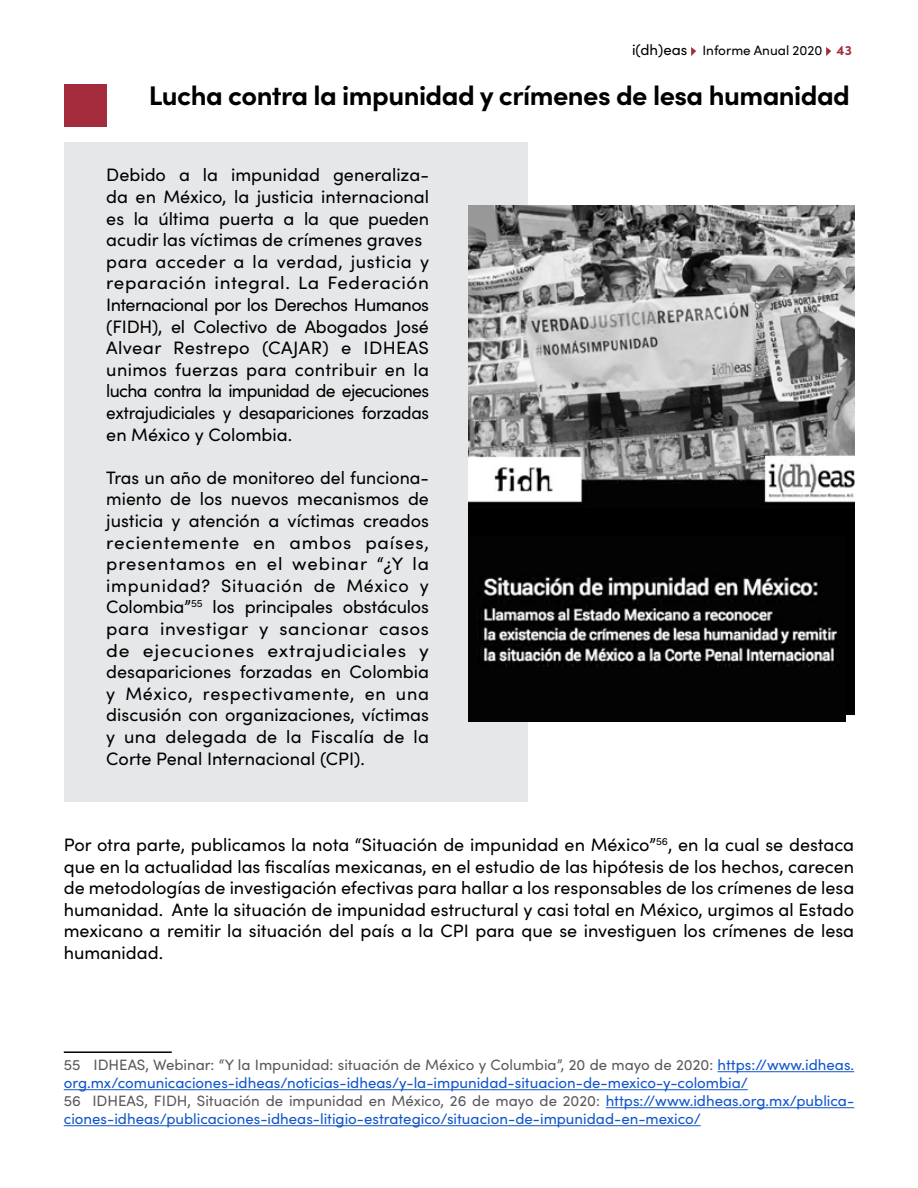
<style>
.page{position:relative;width:918px;height:1188px;background:#fff}
.page>*{position:absolute;margin:0;border:0;box-sizing:border-box;transform-origin:0 0}
.t1{font:700 27px "Sofia Pro";letter-spacing:-.02em;color:#000}
.t2{font:18px/21.6px "Sofia Pro";color:#000;text-align:justify}
.t3{font:15px/18px "Sofia Pro";color:#15c}
.t4{font:13.5px "Sofia Pro";color:#000}
.s1{font-size:15px}
.s2{font-weight:700;color:#a52b3c}
.s3{color:#58595b}
</style>
<div class="page">
<div style="left:64px;top:142px;width:463px;height:659px;background:#e6e7e8"></div>
<div style="left:468px;top:507px;width:386px;height:208px;background:#000"></div>
<img style="left:468px;top:205px;width:386px;height:302px">
<img style="left:468px;top:575px;width:377px;height:147px">
<svg style="left:691px;top:47px;width:5px;height:9px"></svg>
<svg style="left:826px;top:47px;width:5px;height:9px"></svg>
<div style="left:64px;top:84px;width:42px;height:43px;background:#a52c3d"></div>
<hr style="left:64px;top:1051px;width:108px;height:2px;background:#000">
<hr style="left:718px;top:1071px;width:136px;height:1px;background:#15c">
<hr style="left:64px;top:1089px;width:684px;height:1px;background:#15c">
<hr style="left:606px;top:1107px;width:248px;height:1px;background:#15c">
<hr style="left:64px;top:1125px;width:637px;height:1px;background:#15c">
<p class="t4" style="left:632px;top:41px;width:221px"><span class="s1">i(dh)eas</span> Informe Anual 2020 <span class="s2">43</span></p>
<h1 class="t1" style="left:149px;top:74px;width:703px">Lucha contra la impunidad y crímenes de lesa humanidad</h1>
<p class="t2" style="left:106px;top:163px;width:324px;text-align:left">Debido a la impunidad generaliza&shy;da en México, la justicia internacional es la última puerta a la que pueden acudir las víctimas de crímenes graves para acceder a la verdad, justicia y reparación integral. La Federación Internacional por los Derechos Humanos (FIDH), el Colectivo de Abogados José Alvear Restrepo (CAJAR) e IDHEAS unimos fuerzas para contribuir en la lucha contra la impunidad de ejecuciones extrajudiciales y desapariciones forzadas en México y Colombia.</p>
<p class="t2" style="left:106px;top:466px;width:324px">Tras un año de monitoreo del funciona&shy;miento de los nuevos mecanismos de justicia y atención a víctimas creados recientemente en ambos países, presentamos en el webinar “¿Y la impunidad? Situación de México y Colombia”<sup>55</sup> los principales obstáculos para investigar y sancionar casos de ejecuciones extrajudiciales y desapariciones forzadas en Colombia y México, respectivamente, en una discusión con organizaciones, víctimas y una delegada de la Fiscalía de la Corte Penal Internacional (CPI).</p>
<p class="t2" style="left:64px;top:833px;width:792px">Por otra parte, publicamos la nota “Situación de impunidad en México”<sup>56</sup>, en la cual se destaca que en la actualidad las fiscalías mexicanas, en el estudio de las hipótesis de los hechos, carecen de metodologías de investigación efectivas para hallar a los responsables de los crímenes de lesa humanidad. Ante la situación de impunidad estructural y casi total en México, urgimos al Estado mexicano a remitir la situación del país a la CPI para que se investiguen los crímenes de lesa humanidad.</p>
<p class="t3" style="left:64px;top:1055px;width:792px"><span class="s3">55 IDHEAS, Webinar: “Y la Impunidad: situación de México y Columbia”, 20 de mayo de 2020:</span> https://www.idheas. org.mx/comunicaciones-idheas/noticias-idheas/y-la-impunidad-situacion-de-mexico-y-colombia/<br><span class="s3">56 IDHEAS, FIDH, Situación de impunidad en México, 26 de mayo de 2020:</span> https://www.idheas.org.mx/publica&shy;ciones-idheas/publicaciones-idheas-litigio-estrategico/situacion-de-impunidad-en-mexico/</p>
</div>
